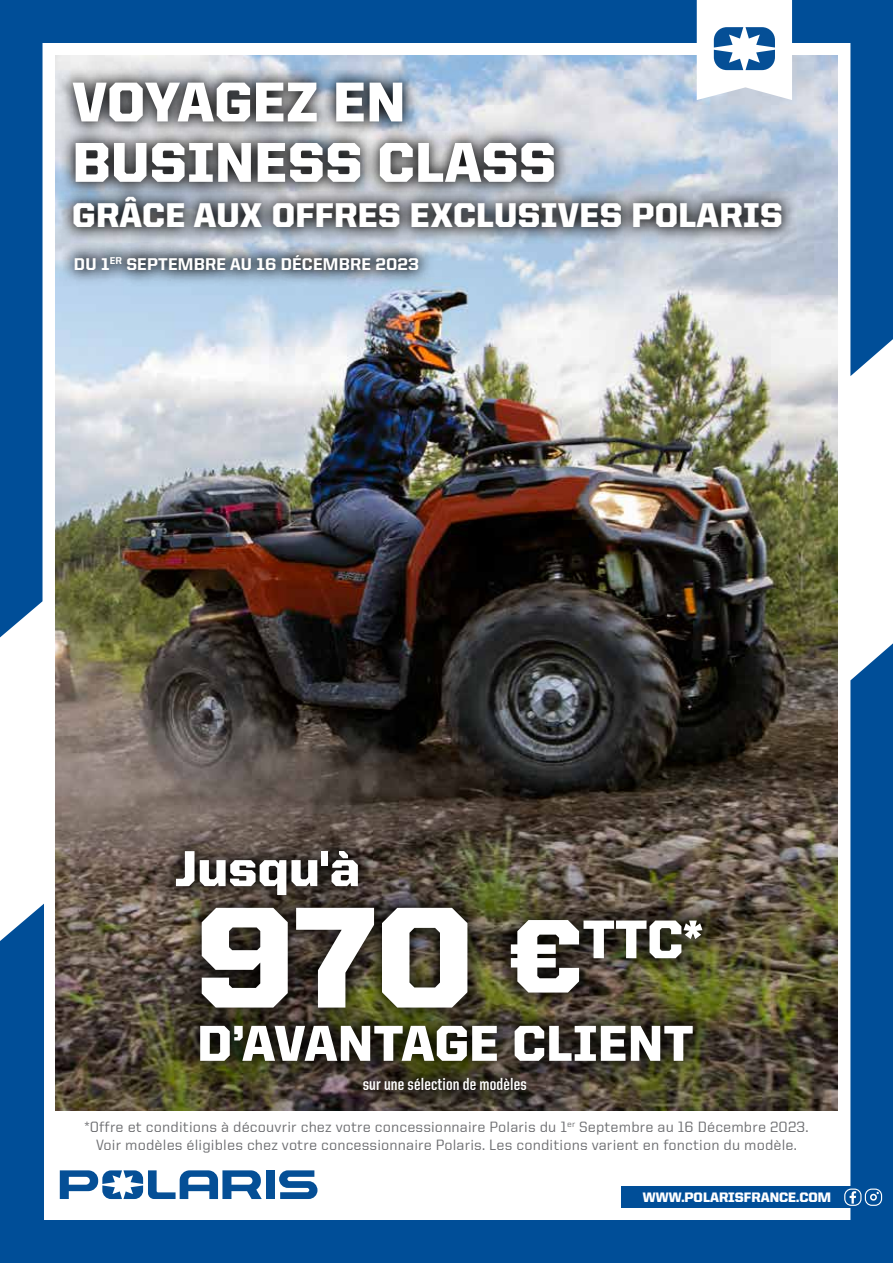
<style>
.page{position:relative;width:893px;height:1263px;background:#fff}
.page>*{position:absolute;margin:0;border:0;box-sizing:border-box;transform-origin:0 0}
.t1{font:900 56.4px/60.3px "United Sans Reg";letter-spacing:.01em;color:#fff}
.t2{font:900 54.6px "United Sans Reg";color:#fff}
.t3{font:900 50.7px "United Sans Reg";letter-spacing:.01em;color:#fff}
.t4{font:900 34.5px "United Sans Reg";letter-spacing:.01em;color:#fff}
.t5{font:700 17.55px "United Sans Cond";letter-spacing:.01em;color:#fff}
.t6{font:800 17.1px "United Sans Reg";letter-spacing:.01em;color:#fff}
.t7{font:500 15px/18px "United Sans Reg";letter-spacing:.01em;color:#6d6e71;text-align:center}
.t8{font:900 13.8px "United Sans Reg";color:#fff}
.s1{font-size:144.6px}
.s2{font-size:105.15px}
</style>
<div class="page">
<img style="left:55px;top:55px;width:783px;height:1055px">
<svg style="left:154px;top:829px;width:569px;height:282px;background:#3f3a2a"></svg>
<svg style="left:57px;top:66px;width:514px;height:132px;background:#83878e"></svg>
<svg style="left:58px;top:181px;width:740px;height:63px;background:#818890"></svg>
<svg style="left:59px;top:239px;width:375px;height:47px;background:#93a2b2"></svg>
<div style="left:0;top:0;width:43px;height:637px;background:#004e98"></div>
<svg style="left:850px;top:0;width:43px;height:376px;background:#0f599e"></svg>
<div style="left:21px;top:0;width:855px;height:43px;background:#004e98"></div>
<div style="left:0;top:904px;width:44px;height:359px;background:#004e98"></div>
<div style="left:21px;top:1220px;width:872px;height:43px;background:#004e98"></div>
<svg style="left:697px;top:0;width:95px;height:100px"></svg>
<div style="left:621px;top:1186px;width:272px;height:22px;background:#004e98"></div>
<div style="left:844px;top:1188px;width:17px;height:18px;border:1px solid #fff;border-radius:6px"></div>
<div style="left:850px;top:643px;width:43px;height:577px;background:#004e98"></div>
<div style="left:865px;top:1188px;width:17px;height:18px;border:1px solid #fff;border-radius:6px"></div>
<div style="left:266px;top:1170px;width:8px;height:29px;background:#054f96"></div>
<svg style="left:279px;top:1170px;width:38px;height:29px"></svg>
<svg style="left:60px;top:1170px;width:202px;height:29px"></svg>
<h1 class="t1" style="left:72px;top:71px;width:485px">VOYAGEZ EN<br>BUSINESS CLASS</h1>
<h3 class="t4" style="left:72px;top:196px;width:712px">GRÂCE AUX OFFRES EXCLUSIVES POLARIS</h3>
<p class="t6" style="left:74px;top:255px;width:347px">DU 1<sup>ER</sup> SEPTEMBRE AU 16 DÉCEMBRE 2023</p>
<h3 class="t3" style="left:175px;top:840px;width:187px">Jusqu'à</h3>
<h2 class="t2" style="left:196px;top:909px;width:508px"><span class="s1">970</span> <span class="s2">€</span>TTC*</h2>
<h3 class="t3" style="left:197px;top:1015px;width:497px">D’AVANTAGE CLIENT</h3>
<p class="t5" style="left:363px;top:1074px;width:166px">sur une sélection de modèles</p>
<p class="t7" style="left:84px;top:1117px;width:726px">*Offre et conditions à découvrir chez votre concessionnaire Polaris du 1<sup>er</sup> Septembre au 16 Décembre 2023.<br>Voir modèles éligibles chez votre concessionnaire Polaris. Les conditions varient en fonction du modèle.</p>
<p class="t8" style="left:643px;top:1189px;width:190px">WWW.POLARISFRANCE.COM</p>
</div>
